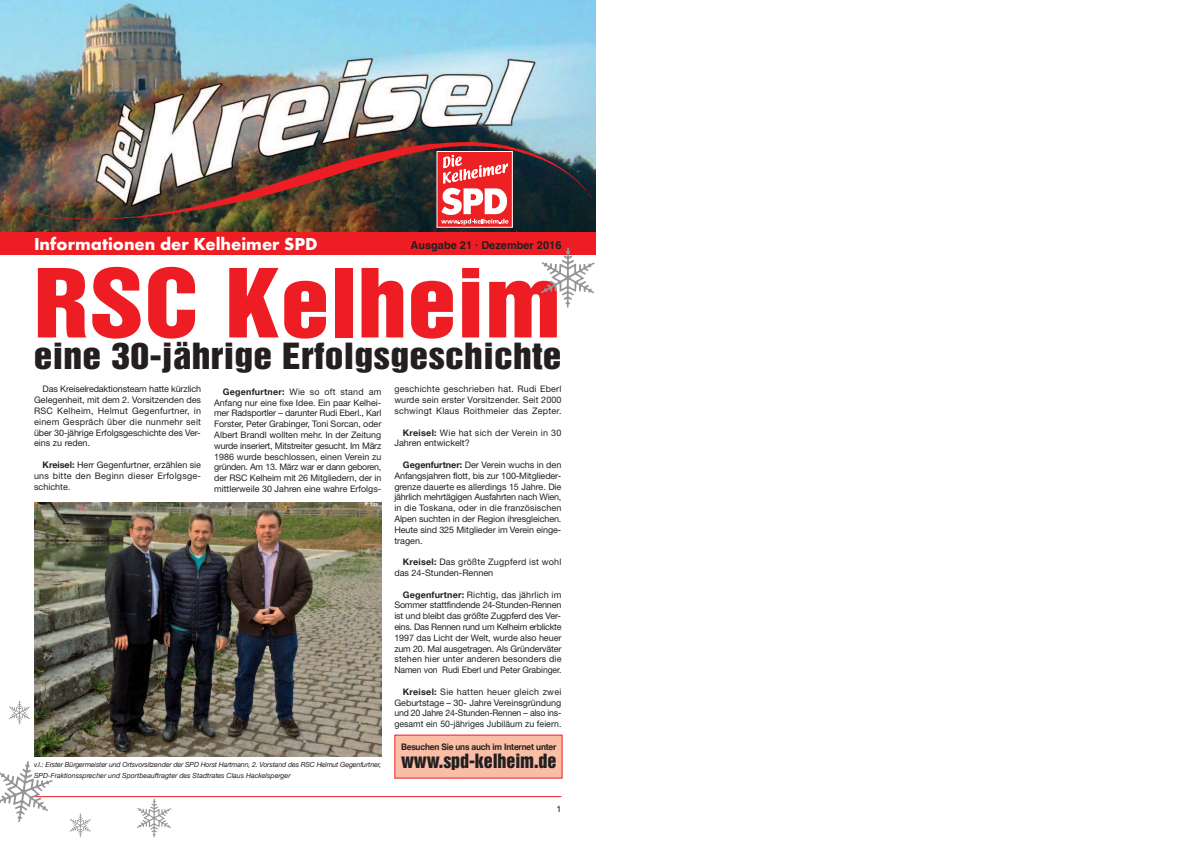
<style>
.page{position:relative;width:1191px;height:842px;background:#fff}
.page>*{position:absolute;margin:0;border:0;box-sizing:border-box;transform-origin:0 0}
.t1{font:87px "Helvetica Inserat";color:#ee1d23;scale:1.14 1}
.t2{font:33px "Helvetica Inserat";letter-spacing:.005em;color:#231f20;scale:1.14 1}
.t3{font:700 18px "Futura T";color:#fff}
.t4{font:18px "Helvetica Inserat";letter-spacing:-.005em;color:#231f20}
.t5{font:700 11px "Helvetica";color:#231f20}
.t6{font:9px/10.8px "Helvetica Neue";color:#231f20;text-align:justify}
.t7{font:9px/10.8px "Helvetica Neue";letter-spacing:.025em;color:#231f20}
.t8{font:700 9px "Helvetica Neue";letter-spacing:-.02em;color:#231f20;scale:.93 1}
.t9{font:9px "Helvetica";color:#231f20}
.t10{font:italic 7px "Helvetica Neue";letter-spacing:-.015em;color:#231f20}
.s1{font-weight:700}
</style>
<div class="page">
<img style="left:0;top:0;width:595px;height:232px">
<img style="left:0;top:133px;width:595px;height:95px">
<div style="left:0;top:232px;width:595px;height:23px;background:#ee1d23"></div>
<div style="left:437px;top:152px;width:75px;height:75px;background:#ed2124"></div>
<svg style="left:441px;top:155px;width:67px;height:70px"></svg>
<div style="left:437px;top:151px;width:75px;height:77px;border:1px solid #fff"></div>
<hr style="left:34px;top:796px;width:527px;height:1px;background:#ee1d23">
<div style="left:395px;top:736px;width:166px;height:42px;background:#fabda6"></div>
<img style="left:35px;top:502px;width:346px;height:254px">
<svg style="left:0;top:761px;width:53px;height:61px"></svg>
<svg style="left:137px;top:799px;width:35px;height:38px"></svg>
<svg style="left:541px;top:248px;width:54px;height:60px"></svg>
<svg style="left:69px;top:813px;width:22px;height:24px"></svg>
<svg style="left:8px;top:701px;width:22px;height:24px"></svg>
<h3 class="t3" style="left:34px;top:233px;width:285px">Informationen der Kelheimer SPD</h3>
<p class="t5" style="left:410px;top:239px;width:153px">Ausgabe 21 · Dezember 2016</p>
<h1 class="t1" style="left:34px;top:268px;width:464px">RSC Kelheim</h1>
<h2 class="t2" style="left:34px;top:343px;width:464px">eine 30-jährige Erfolgsgeschichte</h2>
<p class="t6" style="left:34px;top:385px;width:169px;text-indent:9px">Das Kreiselredaktionsteam hatte kürzlich Gelegenheit, mit dem 2. Vorsitzenden des RSC Kelheim, Helmut Gegenfurtner, in einem Gespräch über die nunmehr seit über 30-jährige Erfolgsgeschichte des Ver&shy;eins zu reden.</p>
<p class="t6" style="left:34px;top:460px;width:169px;text-indent:9px"><span class="s1">Kreisel:</span> Herr Gegenfurtner, erzählen sie uns bitte den Beginn dieser Erfolgsge&shy;schichte.</p>
<p class="t6" style="left:214px;top:387px;width:169px;text-indent:9px"><span class="s1">Gegenfurtner:</span> Wie so oft stand am Anfang nur eine fixe Idee. Ein paar Kelhei&shy;mer Radsportler – darunter Rudi Eberl., Karl Forster, Peter Grabinger, Toni Sorcan, oder Albert Brandl wollten mehr. In der Zeitung wurde inseriert, Mitstreiter gesucht. Im März 1986 wurde beschlossen, einen Verein zu gründen. Am 13. März war er dann geboren, der RSC Kelheim mit 26 Mitgliedern, der in mittlerweile 30 Jahren eine wahre Erfolgs-</p>
<p class="t6" style="left:394px;top:385px;width:169px">geschichte geschrieben hat. Rudi Eberl wurde sein erster Vorsitzender. Seit 2000 schwingt Klaus Roithmeier das Zepter.</p>
<p class="t6" style="left:394px;top:428px;width:169px;text-indent:9px"><span class="s1">Kreisel:</span> Wie hat sich der Verein in 30<br>Jahren entwickelt?</p>
<p class="t6" style="left:394px;top:460px;width:169px;text-indent:9px"><span class="s1">Gegenfurtner:</span> Der Verein wuchs in den Anfangsjahren flott, bis zur 100-Mitglieder&shy;grenze dauerte es allerdings 15 Jahre. Die jährlich mehrtägigen Ausfahrten nach Wien, in die Toskana, oder in die französischen Alpen suchten in der Region ihresgleichen.<br>Heute sind 325 Mitglieder im Verein einge&shy;tragen.</p>
<p class="t7" style="left:394px;top:557px;width:169px;text-indent:9px"><span class="s1">Kreisel:</span> Das größte Zugpferd ist wohl das 24-Stunden-Rennen</p>
<p class="t6" style="left:394px;top:590px;width:169px;text-indent:9px"><span class="s1">Gegenfurtner:</span> Richtig, das jährlich im Sommer stattfindende 24-Stunden-Rennen ist und bleibt das größte Zugpferd des Ver&shy;eins. Das Rennen rund um Kelheim erblickte 1997 das Licht der Welt, wurde also heuer zum 20. Mal ausgetragen. Als Gründerväter stehen hier unter anderen besonders die Namen von Rudi Eberl und Peter Grabinger.</p>
<p class="t6" style="left:394px;top:687px;width:169px;text-indent:9px"><span class="s1">Kreisel:</span> Sie hatten heuer gleich zwei Geburtstage – 30- Jahre Vereinsgründung und 20 Jahre 24-Stunden-Rennen – also ins&shy;gesamt ein 50-jähriges Jubiläum zu feiern.</p>
<p class="t8" style="left:401px;top:741px;width:169px">Besuchen Sie uns auch im Internet unter</p>
<p class="t10" style="left:34px;top:760px;width:349px">v.l.: Erster Bürgermeister und Ortsvorsitzender der SPD Horst Hartmann, 2. Vorstand des RSC Helmut Gegenfurtner,</p>
<h3 class="t4" style="left:401px;top:754px;width:157px">www.spd-kelheim.de</h3>
<p class="t10" style="left:34px;top:771px;width:258px">SPD-Fraktionssprecher und Sportbeauftragter des Stadtrates Claus Hackelsperger</p>
<p class="t9" style="left:556px;top:803px;width:7px">1</p>
</div>
